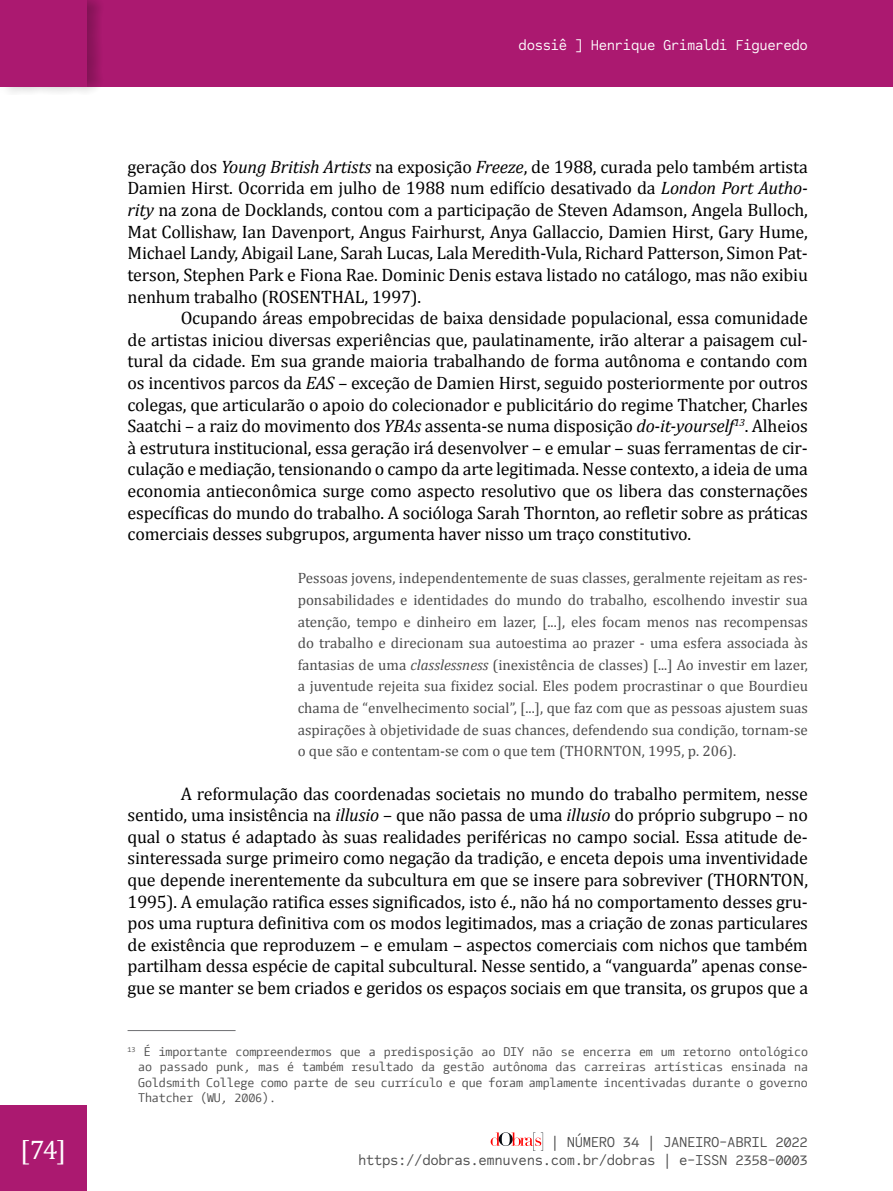
<style>
.page{position:relative;width:893px;height:1191px;background:#fff}
.page>*{position:absolute;margin:0;border:0;box-sizing:border-box;transform-origin:0 0}
.t1{font:27px "Cambria";color:#fff}
.t2{font:18px/21.6px "Cambria";letter-spacing:-.01em;color:#000;text-align:justify}
.t3{font:15px/21.6px "Cambria";color:#4d4d4d;text-align:justify}
.t4{font:15px/18px "Code Saver";letter-spacing:-.025em;color:#4d4d4d;text-align:right}
.t5{font:15px "Code Saver";letter-spacing:-.025em;color:#fff}
.t6{font:12.75px/15.3px "Camingo Code";letter-spacing:-.01em;color:#4d4d4d;text-align:justify}
.s1{font-style:italic}
</style>
<div class="page">
<div style="left:0;top:1106px;width:86px;height:85px;background:#ab1970"></div>
<svg style="left:491px;top:1132px;width:52px;height:18px"></svg>
<div style="left:0;top:0;width:893px;height:86px;background:#ab1970"></div>
<div style="left:0;top:0;width:104px;height:95px;background:#000;opacity:.25"></div>
<div style="left:0;top:0;width:86px;height:86px;background:#ab1970"></div>
<hr style="left:128px;top:1030px;width:108px;height:1px;background:#6d6e71">
<p class="t5" style="left:519px;top:36px;width:291px">dossiê ] Henrique Grimaldi Figueredo</p>
<p class="t2" style="left:128px;top:156px;width:682px">geração dos <span class="s1">Young British Artists</span> na exposição <span class="s1">Freeze</span>, de 1988, curada pelo também artista Damien Hirst. Ocorrida em julho de 1988 num edifício desativado da <span class="s1">London Port Autho&shy;rity</span> na zona de Docklands, contou com a participação de Steven Adamson, Angela Bulloch, Mat Collishaw, Ian Davenport, Angus Fairhurst, Anya Gallaccio, Damien Hirst, Gary Hume, Michael Landy, Abigail Lane, Sarah Lucas, Lala Meredith-Vula, Richard Patterson, Simon Pat&shy;terson, Stephen Park e Fiona Rae. Dominic Denis estava listado no catálogo, mas não exibiu nenhum trabalho (ROSENTHAL, 1997).</p>
<p class="t2" style="left:128px;top:307px;width:682px;text-indent:53px">Ocupando áreas empobrecidas de baixa densidade populacional, essa comunidade de artistas iniciou diversas experiências que, paulatinamente, irão alterar a paisagem cul&shy;tural da cidade. Em sua grande maioria trabalhando de forma autônoma e contando com os incentivos parcos da <span class="s1">EAS</span> – exceção de Damien Hirst, seguido posteriormente por outros colegas, que articularão o apoio do colecionador e publicitário do regime Thatcher, Charles Saatchi – a raiz do movimento dos <span class="s1">YBAs</span> assenta-se numa disposição <span class="s1">do-it-yourself</span><sup>13</sup>. Alheios à estrutura institucional, essa geração irá desenvolver – e emular – suas ferramentas de cir&shy;culação e mediação, tensionando o campo da arte legitimada. Nesse contexto, a ideia de uma economia antieconômica surge como aspecto resolutivo que os libera das consternações específicas do mundo do trabalho. A socióloga Sarah Thornton, ao refletir sobre as práticas comerciais desses subgrupos, argumenta haver nisso um traço constitutivo.</p>
<p class="t3" style="left:298px;top:567px;width:512px">Pessoas jovens, independentemente de suas classes, geralmente rejeitam as res&shy;ponsabilidades e identidades do mundo do trabalho, escolhendo investir sua atenção, tempo e dinheiro em lazer, [...], eles focam menos nas recompensas do trabalho e direcionam sua autoestima ao prazer - uma esfera associada às fantasias de uma <span class="s1">classlessness</span> (inexistência de classes) [...] Ao investir em lazer, a juventude rejeita sua fixidez social. Eles podem procrastinar o que Bourdieu chama de “envelhecimento social”, [...], que faz com que as pessoas ajustem suas aspirações à objetividade de suas chances, defendendo sua condição, tornam-se o que são e contentam-se com o que tem (THORNTON, 1995, p. 206).</p>
<p class="t2" style="left:128px;top:782px;width:682px;text-indent:53px">A reformulação das coordenadas societais no mundo do trabalho permitem, nesse sentido, uma insistência na <span class="s1">illusio</span> – que não passa de uma <span class="s1">illusio</span> do próprio subgrupo – no qual o status é adaptado às suas realidades periféricas no campo social. Essa atitude de&shy;sinteressada surge primeiro como negação da tradição, e enceta depois uma inventividade que depende inerentemente da subcultura em que se insere para sobreviver (THORNTON, 1995). A emulação ratifica esses significados, isto é., não há no comportamento desses gru&shy;pos uma ruptura definitiva com os modos legitimados, mas a criação de zonas particulares de existência que reproduzem – e emulam – aspectos comerciais com nichos que também partilham dessa espécie de capital subcultural. Nesse sentido, a “vanguarda” apenas conse&shy;gue se manter se bem criados e geridos os espaços sociais em que transita, os grupos que a</p>
<p class="t6" style="left:138px;top:1043px;width:671px;text-indent:-11px"><sup>13</sup> É importante compreendermos que a predisposição ao DIY não se encerra em um retorno ontológico ao passado punk, mas é também resultado da gestão autônoma das carreiras artísticas ensinada na Goldsmith College como parte de seu currículo e que foram amplamente incentivadas durante o governo Thatcher (WU, 2006).</p>
<h1 class="t1" style="left:20px;top:1133px;width:47px">[74]</h1>
<p class="t4" style="left:358px;top:1132px;width:451px">| NÚMERO 34 | JANEIRO-ABRIL 2022 https://dobras.emnuvens.com.br/dobras | e-ISSN 2358-0003</p>
</div>
